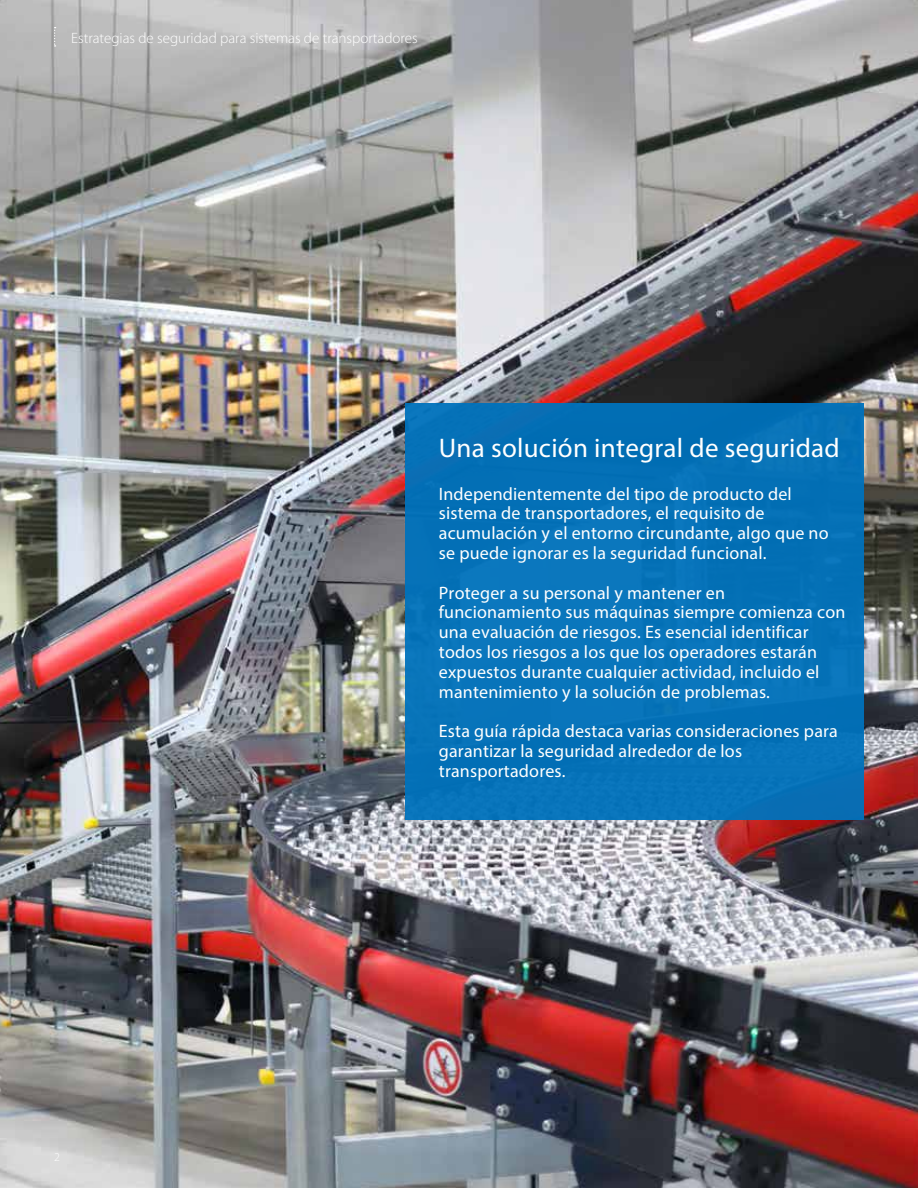
<style>
.page{position:relative;width:918px;height:1188px;background:#fff}
.page>*{position:absolute;margin:0;border:0;box-sizing:border-box;transform-origin:0 0}
.t1{font:27px "Myriad Pro";letter-spacing:.01em;color:#fff}
.t2{font:18px/19.8px "Myriad Pro";letter-spacing:.01em;color:#fff}
.t3{font:300 15px "Myriad Pro";color:#fff}
</style>
<div class="page">
<img style="left:0;top:0;width:918px;height:1188px">
<svg style="left:54px;top:27px;width:2px;height:20px"></svg>
<div style="left:405px;top:404px;width:459px;height:416px;background:#0072bc"></div>
<p class="t3" style="left:71px;top:30px;width:348px">Estrategias de seguridad para sistemas de transportadores</p>
<h1 class="t1" style="left:439px;top:431px;width:402px">Una solución integral de seguridad</h1>
<p class="t2" style="left:439px;top:483px;width:391px">Independientemente del tipo de producto del sistema de transportadores, el requisito de acumulación y el entorno circundante, algo que no se puede ignorar es la seguridad funcional.</p>
<p class="t2" style="left:439px;top:582px;width:408px">Proteger a su personal y mantener en funcionamiento sus máquinas siempre comienza con una evaluación de riesgos. Es esencial identificar todos los riesgos a los que los operadores estarán expuestos durante cualquier actividad, incluido el mantenimiento y la solución de problemas.</p>
<p class="t2" style="left:439px;top:721px;width:401px">Esta guía rápida destaca varias consideraciones para garantizar la seguridad alrededor de los transportadores.</p>
</div>
